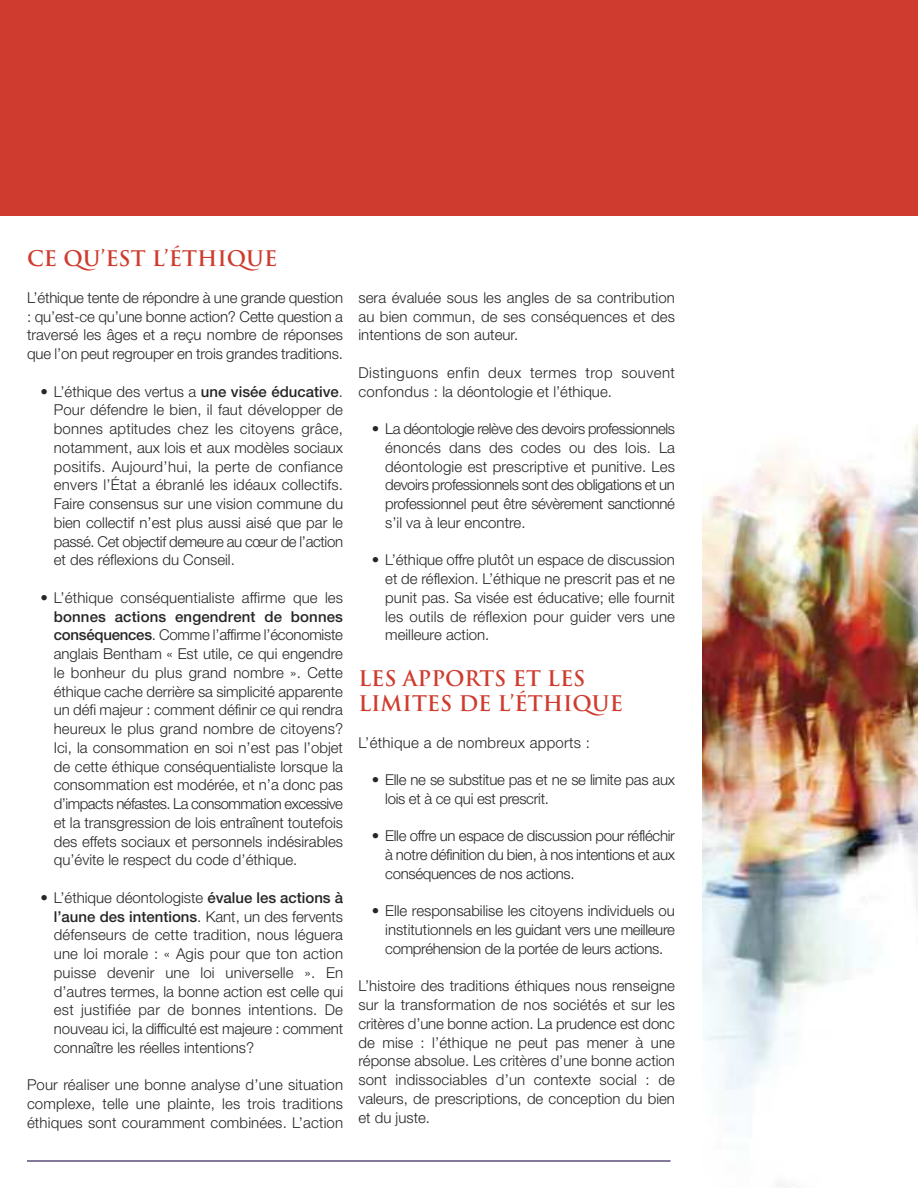
<style>
.page{position:relative;width:918px;height:1188px;background:#fff}
.page>*{position:absolute;margin:0;border:0;box-sizing:border-box;transform-origin:0 0}
.t1{font:700 21px/25.2px "Trajan";color:#cf3c2f}
.t2{font:300 15px/18.8px "Helvetica Neue LT Std";color:#272627;text-align:justify}
.t3{font:300 15px/18.8px "Helvetica Neue LT Std";letter-spacing:.03em;color:#272627}
.t4{font:300 15px/18.8px "Helvetica Neue LT Std";letter-spacing:-.02em;color:#272627}
.t5{font:300 15px "Helvetica Neue LT Std";letter-spacing:.02em;color:#272627}
.s1{font-weight:500}
</style>
<div class="page">
<div style="left:0;top:0;width:918px;height:216px;background:#cf3c2f"></div>
<hr style="left:27px;top:1160px;width:644px;height:2px;background:#5b4f7a">
<img style="left:702px;top:424px;width:216px;height:764px">
<h1 class="t1" style="left:27px;top:246px;width:252px">CE QU’EST L’ÉTHIQUE</h1>
<p class="t2" style="left:27px;top:289px;width:318px">L’éthique tente de répondre à une grande question : qu’est-ce qu’une bonne action? Cette question a traversé les âges et a reçu nombre de réponses que l’on peut regrouper en trois grandes traditions.</p>
<p class="t2" style="left:54px;top:383px;width:291px;text-indent:-13px">• L’éthique des vertus a <span class="s1">une visée éducative</span>.<br>Pour défendre le bien, il faut développer de bonnes aptitudes chez les citoyens grâce, notamment, aux lois et aux modèles sociaux positifs. Aujourd’hui, la perte de confiance envers l’État a ébranlé les idéaux collectifs.<br>Faire consensus sur une vision commune du bien collectif n’est plus aussi aisé que par le passé. Cet objectif demeure au cœur de l’action et des réflexions du Conseil.</p>
<p class="t2" style="left:41px;top:589px;width:304px">• L’éthique conséquentialiste affirme que les</p>
<p class="t2" style="left:54px;top:608px;width:291px"><span class="s1">bonnes actions engendrent de bonnes conséquences</span>. Comme l’affirme l’économiste anglais Bentham « Est utile, ce qui engendre le bonheur du plus grand nombre ». Cette éthique cache derrière sa simplicité apparente un défi majeur : comment définir ce qui rendra heureux le plus grand nombre de citoyens?<br>Ici, la consommation en soi n’est pas l’objet de cette éthique conséquentialiste lorsque la consommation est modérée, et n’a donc pas d’impacts néfastes. La consommation excessive et la transgression de lois entraînent toutefois des effets sociaux et personnels indésirables qu’évite le respect du code d’éthique.</p>
<p class="t2" style="left:54px;top:889px;width:291px;text-indent:-13px">• L’éthique déontologiste <span class="s1">évalue les actions à l’aune des intentions</span>. Kant, un des fervents défenseurs de cette tradition, nous léguera une loi morale : « Agis pour que ton action puisse devenir une loi universelle ». En d’autres termes, la bonne action est celle qui est justifiée par de bonnes intentions. De nouveau ici, la difficulté est majeure : comment connaître les réelles intentions?</p>
<p class="t2" style="left:27px;top:1077px;width:318px">Pour réaliser une bonne analyse d’une situation complexe, telle une plainte, les trois traditions éthiques sont couramment combinées. L’action</p>
<p class="t2" style="left:358px;top:290px;width:318px">sera évaluée sous les angles de sa contribution au bien commun, de ses conséquences et des intentions de son auteur.</p>
<p class="t3" style="left:358px;top:365px;width:318px">Distinguons enfin deux termes trop souvent confondus : la déontologie et l’éthique.</p>
<p class="t2" style="left:385px;top:421px;width:291px;text-indent:-13px">• La déontologie relève des devoirs professionnels énoncés dans des codes ou des lois. La déontologie est prescriptive et punitive. Les devoirs professionnels sont des obligations et un professionnel peut être sévèrement sanctionné s’il va à leur encontre.</p>
<p class="t2" style="left:385px;top:552px;width:291px;text-indent:-13px">• L’éthique offre plutôt un espace de discussion et de réflexion. L’éthique ne prescrit pas et ne punit pas. Sa visée est éducative; elle fournit les outils de réflexion pour guider vers une meilleure action.</p>
<h1 class="t1" style="left:358px;top:666px;width:266px">LES APPORTS ET LES<br>LIMITES DE L’ÉTHIQUE</h1>
<p class="t5" style="left:358px;top:737px;width:233px">L’éthique a de nombreux apports :</p>
<p class="t4" style="left:385px;top:772px;width:291px;text-indent:-13px">• Elle ne se substitue pas et ne se limite pas aux lois et à ce qui est prescrit.</p>
<p class="t2" style="left:385px;top:828px;width:291px;text-indent:-13px">• Elle offre un espace de discussion pour réfléchir à notre définition du bien, à nos intentions et aux conséquences de nos actions.</p>
<p class="t2" style="left:385px;top:903px;width:291px;text-indent:-13px">• Elle responsabilise les citoyens individuels ou institutionnels en les guidant vers une meilleure compréhension de la portée de leurs actions.</p>
<p class="t2" style="left:358px;top:978px;width:318px">L’histoire des traditions éthiques nous renseigne sur la transformation de nos sociétés et sur les critères d’une bonne action. La prudence est donc de mise : l’éthique ne peut pas mener à une réponse absolue. Les critères d’une bonne action sont indissociables d’un contexte social : de valeurs, de prescriptions, de conception du bien et du juste.</p>
</div>
